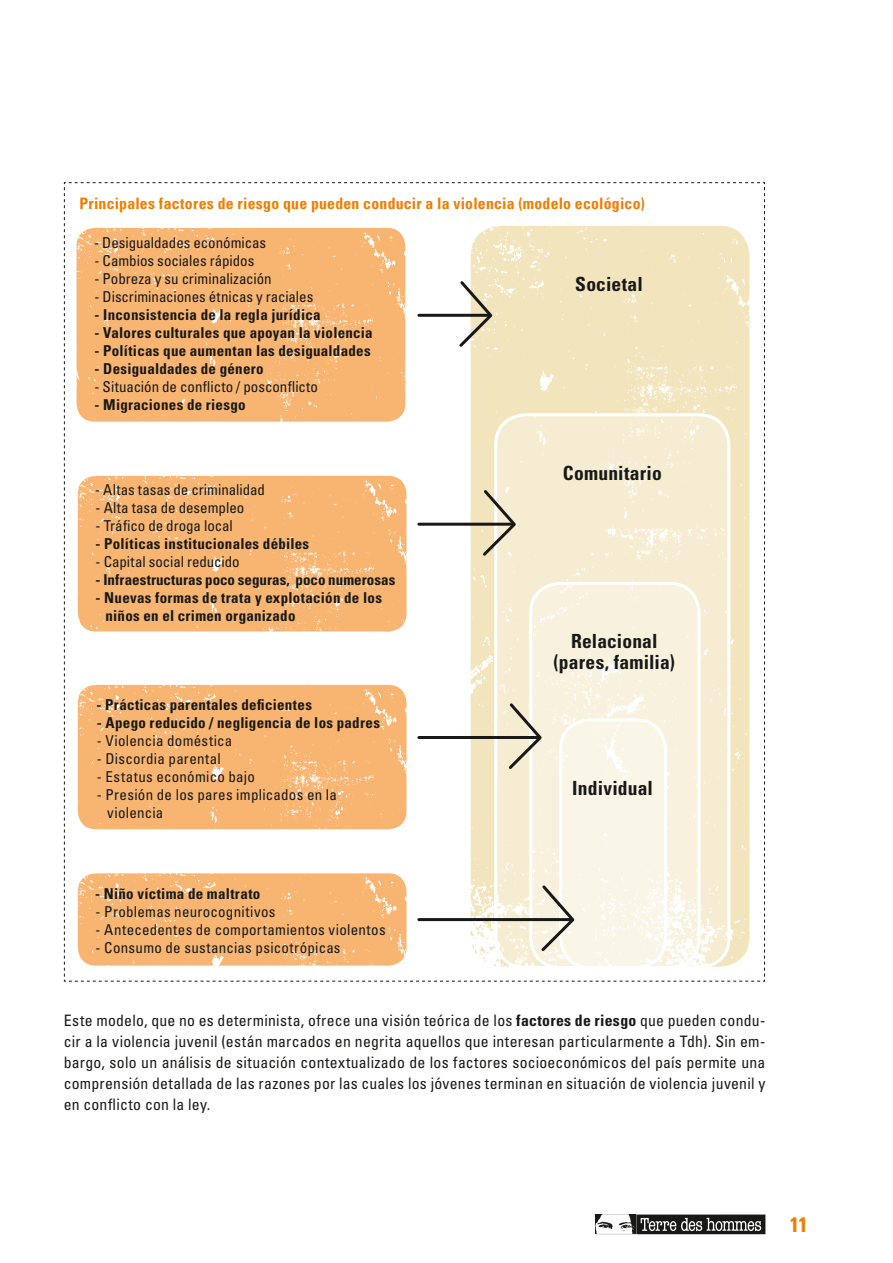
<style>
.page{position:relative;width:893px;height:1263px;background:#fff}
.page>*{position:absolute;margin:0;border:0;box-sizing:border-box;transform-origin:0 0}
.t1{font:700 condensed 21px "Univers LT Std";color:#ef7d00}
.t2{font:700 condensed 19.5px/21px "Univers LT Std";letter-spacing:.01em;color:#181816;text-align:center}
.t3{font:condensed 15.75px/21px "Univers LT Std";letter-spacing:.015em;color:#181816;text-align:justify}
.t4{font:700 condensed 15.75px "Univers LT Std";letter-spacing:.015em;color:#ef7d00}
.t5{font:condensed 15px/18px "Univers LT Std";letter-spacing:.01em;color:#181816}
.t6{font:700 condensed 15px/18px "Univers LT Std";letter-spacing:.02em;color:#181816}
.t7{font:700 condensed 15px "Univers LT Std";color:#181816}
.s1{font-weight:700}
</style>
<div class="page">
<svg style="left:595px;top:1214px;width:170px;height:20px"></svg>
<svg style="left:64px;top:182px;width:701px;height:800px"></svg>
<p class="t4" style="left:79px;top:194px;width:567px">Principales factores de riesgo que pueden conducir a la violencia (modelo ecológico)</p>
<p class="t5" style="left:94px;top:233px;width:173px">- Desigualdades económicas</p>
<p class="t5" style="left:95px;top:251px;width:161px">- Cambios sociales rápidos</p>
<p class="t5" style="left:95px;top:269px;width:179px">- Pobreza y su criminalización</p>
<p class="t5" style="left:95px;top:287px;width:220px">- Discriminaciones étnicas y raciales</p>
<p class="t6" style="left:95px;top:305px;width:228px">- Inconsistencia de la regla jurídica</p>
<p class="t6" style="left:95px;top:323px;width:280px">- Valores culturales que apoyan la violencia</p>
<p class="t6" style="left:95px;top:341px;width:278px">- Políticas que aumentan las desigualdades</p>
<p class="t6" style="left:95px;top:359px;width:171px">- Desigualdades de género</p>
<p class="t5" style="left:95px;top:377px;width:225px">- Situación de conflicto / posconflicto</p>
<p class="t6" style="left:95px;top:395px;width:153px">- Migraciones de riesgo</p>
<p class="t5" style="left:95px;top:481px;width:171px">- Altas tasas de criminalidad</p>
<p class="t5" style="left:96px;top:499px;width:150px">- Alta tasa de desempleo</p>
<p class="t5" style="left:96px;top:517px;width:139px">- Tráfico de droga local</p>
<p class="t6" style="left:96px;top:535px;width:215px">- Políticas institucionales débiles</p>
<p class="t5" style="left:96px;top:553px;width:146px">- Capital social reducido</p>
<p class="t7" style="left:96px;top:571px;width:301px">- Infraestructuras poco seguras, poco numerosas</p>
<p class="t6" style="left:106px;top:589px;width:278px;text-indent:-10px">- Nuevas formas de trata y explotación de los niños en el crimen organizado</p>
<p class="t6" style="left:97px;top:696px;width:217px">- Prácticas parentales deficientes</p>
<p class="t6" style="left:97px;top:714px;width:285px">- Apego reducido / negligencia de los padres</p>
<p class="t5" style="left:97px;top:731px;width:137px">- Violencia doméstica</p>
<p class="t5" style="left:97px;top:749px;width:125px">- Discordia parental</p>
<p class="t5" style="left:97px;top:767px;width:160px">- Estatus económico bajo</p>
<p class="t5" style="left:107px;top:785px;width:231px;text-indent:-10px">- Presión de los pares implicados en la violencia</p>
<p class="t6" style="left:95px;top:884px;width:167px">- Niño víctima de maltrato</p>
<p class="t5" style="left:96px;top:902px;width:181px">- Problemas neurocognitivos</p>
<p class="t5" style="left:96px;top:920px;width:292px">- Antecedentes de comportamientos violentos</p>
<p class="t5" style="left:96px;top:938px;width:246px">- Consumo de sustancias psicotrópicas</p>
<h2 class="t2" style="left:575px;top:274px;width:69px">Societal</h2>
<h2 class="t2" style="left:563px;top:463px;width:101px">Comunitario</h2>
<h2 class="t2" style="left:553px;top:631px;width:123px">Relacional (pares, familia)</h2>
<h2 class="t2" style="left:572px;top:778px;width:82px">Individual</h2>
<p class="t3" style="left:64px;top:1010px;width:703px">Este modelo, que no es determinista, ofrece una visión teórica de los <span class="s1">factores de riesgo</span> que pueden condu&shy;cir a la violencia juvenil (están marcados en negrita aquellos que interesan particularmente a Tdh). Sin em&shy;bargo, solo un análisis de situación contextualizado de los factores socioeconómicos del país permite una comprensión detallada de las razones por las cuales los jóvenes terminan en situación de violencia juvenil y en conflicto con la ley.</p>
<h1 class="t1" style="left:790px;top:1211px;width:19px">11</h1>
</div>
